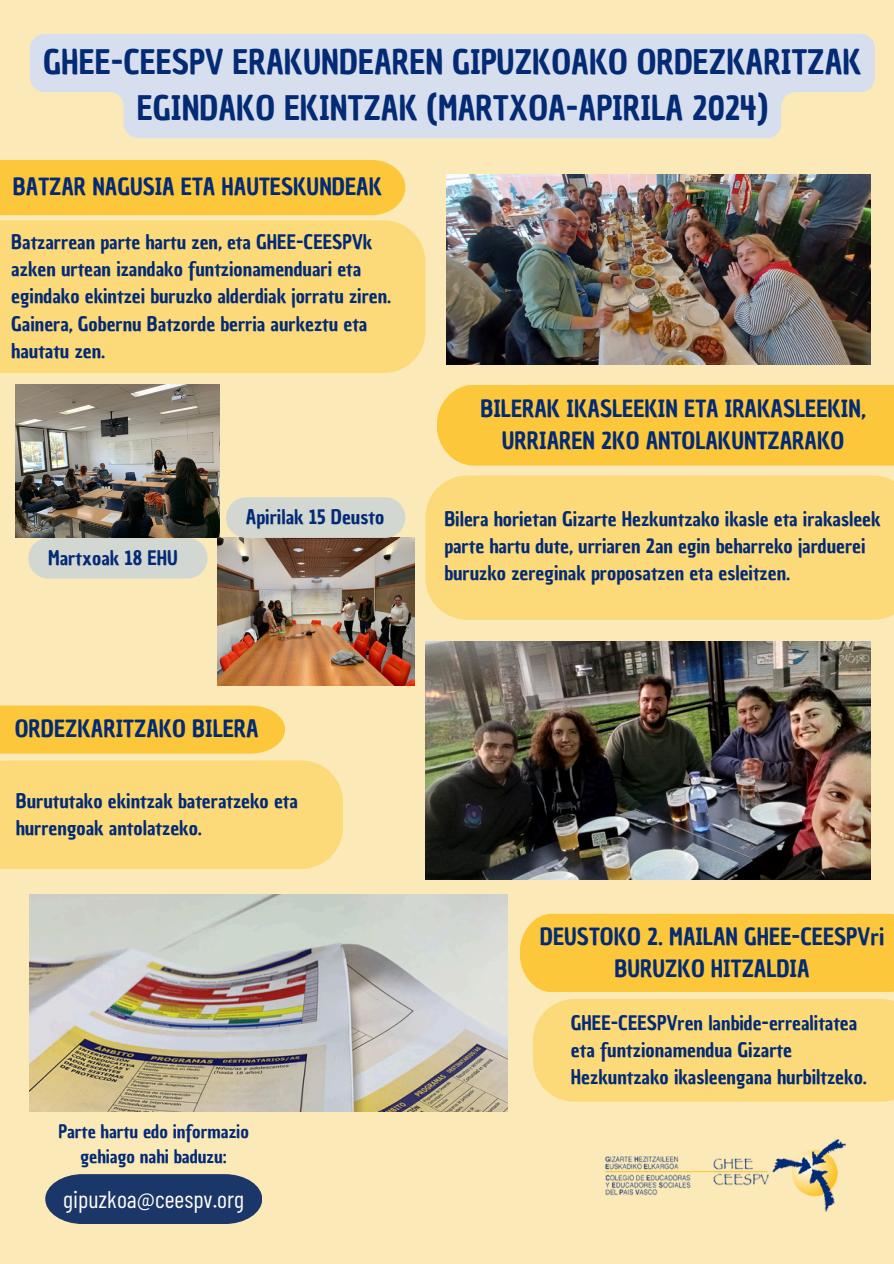
<style>
.page{position:relative;width:894px;height:1264px;background:#fff}
.page>*{position:absolute;margin:0;border:0;box-sizing:border-box;transform-origin:0 0}
.t1{font:33px/46.2px "Chau Philomene One";color:#032a75;text-align:center}
.t2{font:24px "Barlow Condensed";color:#fff}
.t3{font:23.1px/31.5px "Chau Philomene One";color:#032a75;text-align:center}
.t4{font:19.5px/27px "Chau Philomene One";color:#032a75}
.t5{font:18px/24.8px "Chau Philomene One";color:#032a75;text-align:center}
</style>
<div class="page">
<div style="left:0;top:0;width:893px;height:1263px;background:#fbe9b8"></div>
<img style="left:605px;top:1139px;width:241px;height:73px">
<div style="left:0;top:220px;width:425px;height:153px;background:#fdda79"></div>
<div style="left:0;top:160px;width:405px;height:55px;background:#fdc73b"></div>
<div style="left:425px;top:475px;width:468px;height:145px;background:#fdda79"></div>
<svg style="left:45px;top:1174px;width:217px;height:49px;background:#2b436d"></svg>
<div style="left:437px;top:385px;width:456px;height:80px;background:#fdc73b"></div>
<div style="left:0;top:705px;width:285px;height:48px;background:#fdc73b"></div>
<div style="left:520px;top:913px;width:373px;height:79px;background:#fdc73b"></div>
<div style="left:0;top:760px;width:343px;height:109px;background:#fdda79"></div>
<div style="left:533px;top:999px;width:360px;height:102px;background:#fdda79"></div>
<img style="left:446px;top:174px;width:423px;height:191px">
<img style="left:16px;top:385px;width:203px;height:153px">
<img style="left:425px;top:641px;width:444px;height:238px">
<img style="left:29px;top:894px;width:478px;height:217px">
<img style="left:217px;top:538px;width:197px;height:147px">
<svg style="left:30px;top:34px;width:844px;height:104px;background:#dadfe8"></svg>
<div style="left:28px;top:538px;width:179px;height:40px;background:#d2d7d2"></div>
<svg style="left:226px;top:497px;width:179px;height:41px;background:#d3d7d0"></svg>
<p class="t1" style="left:43px;top:40px;width:819px">GHEE-CEESPV ERAKUNDEAREN GIPUZKOAKO ORDEZKARITZAK<br>EGINDAKO EKINTZAK (MARTXOA-APIRILA 2024)</p>
<h2 class="t3" style="left:13px;top:172px;width:370px">BATZAR NAGUSIA ETA HAUTESKUNDEAK</h2>
<p class="t4" style="left:11px;top:229px;width:381px">Batzarrean parte hartu zen, eta GHEE-CEESPVk azken urtean izandako funtzionamenduari eta egindako ekintzei buruzko alderdiak jorratu ziren.<br>Gainera, Gobernu Batzorde berria aurkeztu eta hautatu zen.</p>
<p class="t4" style="left:48px;top:544px;width:131px">Martxoak 18 EHU</p>
<h3 class="t4" style="left:246px;top:504px;width:140px">Apirilak 15 Deusto</h3>
<h2 class="t3" style="left:15px;top:713px;width:245px">ORDEZKARITZAKO BILERA</h2>
<h3 class="t4" style="left:16px;top:787px;width:284px">Burututako ekintzak bateratzeko eta hurrengoak antolatzeko.</h3>
<p class="t5" style="left:59px;top:1119px;width:192px">Parte hartu edo informazio gehiago nahi baduzu:</p>
<p class="t2" style="left:63px;top:1183px;width:182px">gipuzkoa@ceespv.org</p>
<p class="t3" style="left:480px;top:393px;width:386px">BILERAK IKASLEEKIN ETA IRAKASLEEKIN,<br>URRIAREN 2KO ANTOLAKUNTZARAKO</p>
<p class="t4" style="left:444px;top:506px;width:437px">Bilera horietan Gizarte Hezkuntzako ikasle eta irakasleek parte hartu dute, urriaren 2an egin beharreko jarduerei buruzko zereginak proposatzen eta esleitzen.</p>
<p class="t3" style="left:539px;top:921px;width:346px">DEUSTOKO 2. MAILAN GHEE-CEESPVri<br>BURUZKO HITZALDIA</p>
<p class="t4" style="left:570px;top:1009px;width:297px">GHEE-CEESPVren lanbide-errealitatea eta funtzionamendua Gizarte<br>Hezkuntzako ikasleengana hurbiltzeko.</p>
</div>
